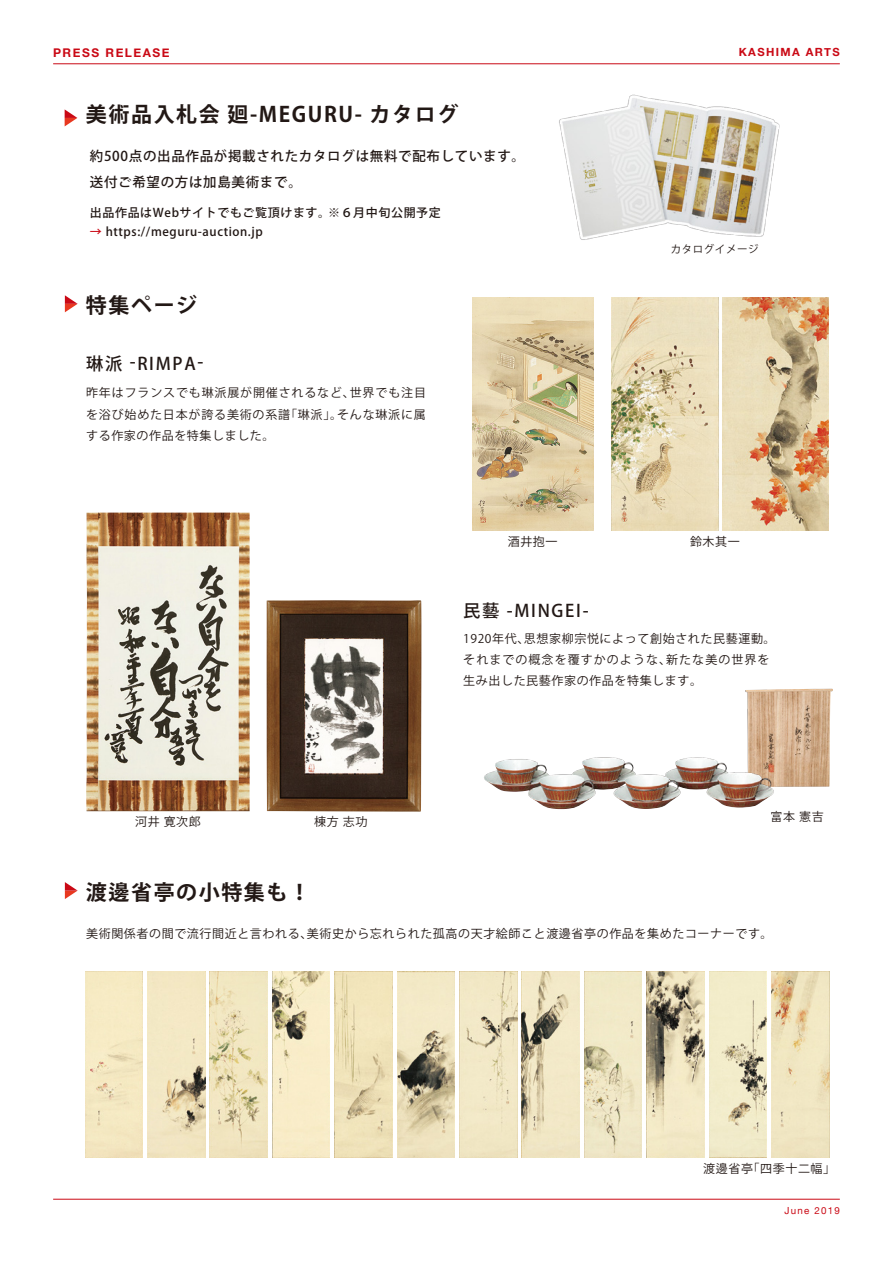
<style>
.page{position:relative;width:893px;height:1263px;background:#fff}
.page>*{position:absolute;margin:0;border:0;box-sizing:border-box;transform-origin:0 0}
.t1{font:700 21px "Koz Go Pro";letter-spacing:.075em;color:#221815}
.t2{font:500 17.25px "Koz Go Pro";letter-spacing:.1em;color:#221815}
.t3{font:500 13.5px/25.5px "Koz Go Pro";letter-spacing:.05em;color:#221815}
.t4{font:12px/21.3px "Koz Go Pro";letter-spacing:.05em;color:#221815}
.t5{font:500 12px "Koz Go Pro";letter-spacing:.05em;color:#221815}
.t6{font:700 12px "Helvetica Neue";letter-spacing:.125em;color:#ca0915}
.t7{font:700 11.25px "Helvetica Neue";letter-spacing:.125em;color:#ca0915}
.t8{font:10.5px "Koz Go Pro";letter-spacing:.05em;color:#221815}
.t9{font:9.75px "Helvetica Neue";letter-spacing:.125em;color:#ca0915}
.s1{color:#ca0915}
</style>
<div class="page">
<hr style="left:53px;top:63px;width:787px;height:1px;background:#ca0915">
<hr style="left:53px;top:1199px;width:787px;height:1px;background:#ca0915">
<img style="left:745px;top:689px;width:88px;height:98px">
<svg style="left:65px;top:295px;width:13px;height:17px"></svg>
<svg style="left:65px;top:882px;width:13px;height:17px"></svg>
<svg style="left:65px;top:109px;width:12px;height:17px"></svg>
<img style="left:559px;top:94px;width:221px;height:146px">
<img style="left:267px;top:600px;width:155px;height:212px">
<img style="left:472px;top:297px;width:121px;height:234px">
<img style="left:611px;top:297px;width:107px;height:234px">
<img style="left:723px;top:297px;width:105px;height:234px">
<div style="left:85px;top:971px;width:58px;height:186px;background:#f5e9c2"></div>
<img style="left:147px;top:971px;width:58px;height:186px">
<img style="left:210px;top:971px;width:58px;height:186px">
<img style="left:272px;top:971px;width:58px;height:186px">
<img style="left:335px;top:971px;width:57px;height:186px">
<img style="left:397px;top:971px;width:58px;height:186px">
<img style="left:459px;top:971px;width:58px;height:186px">
<img style="left:522px;top:971px;width:58px;height:186px">
<img style="left:584px;top:971px;width:58px;height:186px">
<img style="left:647px;top:971px;width:57px;height:186px">
<img style="left:709px;top:971px;width:58px;height:186px">
<img style="left:771px;top:971px;width:58px;height:186px">
<img style="left:86px;top:513px;width:164px;height:298px">
<img style="left:484px;top:757px;width:290px;height:52px">
<p class="t6" style="left:53px;top:43px;width:118px">PRESS RELEASE</p>
<h1 class="t1" style="left:86px;top:101px;width:374px">美術品入札会廻-MEGURU- カタログ</h1>
<p class="t3" style="left:90px;top:144px;width:437px">約500点の出品作品が掲載されたカタログは無料で配布しています。送付ご希望の方は加島美術まで。</p>
<p class="t5" style="left:90px;top:205px;width:353px">出品作品はWebサイトでもご覧頂けます。※６月中旬公開予定</p>
<p class="t5" style="left:90px;top:224px;width:174px"><span class="s1">→</span> https://meguru-auction.jp</p>
<h1 class="t1" style="left:86px;top:292px;width:113px">特集ページ</h1>
<h2 class="t2" style="left:86px;top:353px;width:119px">琳派 -RIMPA-</h2>
<p class="t4" style="left:86px;top:383px;width:341px;text-align:justify">昨年はフランスでも琳派展が開催されるなど、世界でも注目を浴び始めた日本が誇る美術の系譜「琳派」。そんな琳派に属する作家の作品を特集しました。</p>
<p class="t7" style="left:739px;top:44px;width:103px">KASHIMA ARTS</p>
<p class="t8" style="left:671px;top:242px;width:89px">カタログイメージ</p>
<p class="t4" style="left:508px;top:531px;width:51px">酒井抱一</p>
<p class="t4" style="left:690px;top:531px;width:51px">鈴木其一</p>
<h2 class="t2" style="left:463px;top:600px;width:127px">民藝 -MINGEI-</h2>
<p class="t4" style="left:463px;top:628px;width:314px">1920年代、思想家柳宗悦によって創始された民藝運動。それまでの概念を覆すかのような、新たな美の世界を生み出した民藝作家の作品を特集します。</p>
<p class="t4" style="left:135px;top:811px;width:67px">河井寛次郎</p>
<p class="t4" style="left:314px;top:811px;width:55px">棟方志功</p>
<p class="t4" style="left:770px;top:806px;width:55px">富本憲吉</p>
<h1 class="t1" style="left:86px;top:879px;width:226px">渡邊省亭の小特集も！</h1>
<p class="t4" style="left:86px;top:923px;width:688px">美術関係者の間で流行間近と言われる、美術史から忘れられた孤高の天才絵師こと渡邊省亭の作品を集めたコーナーです。</p>
<p class="t4" style="left:703px;top:1158px;width:133px">渡邊省亭「四季十二幅」</p>
<p class="t9" style="left:784px;top:1203px;width:57px">June 2019</p>
</div>
